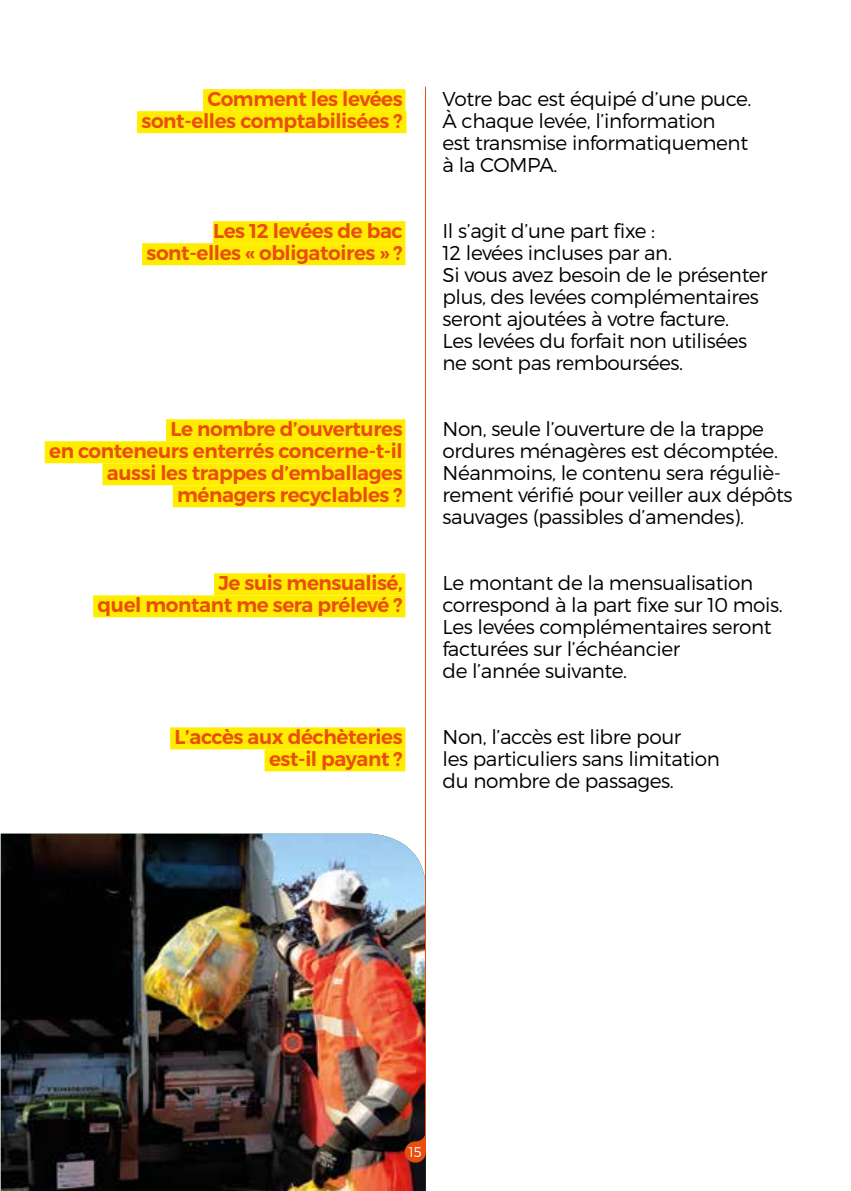
<style>
.page{position:relative;width:851px;height:1191px;background:#fff}
.page>*{position:absolute;margin:0;border:0;box-sizing:border-box;transform-origin:0 0}
.t1{font:300 20px/22px "Montserrat";letter-spacing:-.02em;color:#000}
.t2{font:600 20px/22px "Montserrat";letter-spacing:-.02em;color:#e94e0f;text-align:right}
.t3{font:300 14px "Montserrat";color:#fff}
</style>
<div class="page">
<img style="left:1px;top:833px;width:424px;height:358px">
<div style="left:203px;top:89px;width:202px;height:22px;background:#ffed00"></div>
<div style="left:137px;top:111px;width:269px;height:22px;background:#ffed00"></div>
<div style="left:213px;top:221px;width:192px;height:22px;background:#ffed00"></div>
<div style="left:142px;top:243px;width:263px;height:22px;background:#ffed00"></div>
<div style="left:166px;top:419px;width:239px;height:22px;background:#ffed00"></div>
<div style="left:45px;top:441px;width:360px;height:22px;background:#ffed00"></div>
<div style="left:102px;top:463px;width:303px;height:22px;background:#ffed00"></div>
<div style="left:173px;top:485px;width:232px;height:22px;background:#ffed00"></div>
<div style="left:214px;top:573px;width:191px;height:22px;background:#ffed00"></div>
<div style="left:93px;top:595px;width:312px;height:22px;background:#ffed00"></div>
<div style="left:170px;top:727px;width:235px;height:22px;background:#ffed00"></div>
<div style="left:264px;top:749px;width:141px;height:22px;background:#ffed00"></div>
<hr style="left:425px;top:87px;width:1px;height:1056px;background:#e94e0f">
<svg style="left:404px;top:1130px;width:22px;height:32px"></svg>
<p class="t2" style="left:141px;top:88px;width:263px">Comment les levées sont-elles comptabilisées ?</p>
<p class="t1" style="left:442px;top:88px;width:310px">Votre bac est équipé d’une puce.<br>À chaque levée, l’information<br>est transmise informatiquement à la COMPA.</p>
<p class="t2" style="left:146px;top:220px;width:258px">Les 12 levées de bac sont-elles « obligatoires » ?</p>
<p class="t1" style="left:442px;top:220px;width:326px">Il s’agit d’une part fixe :<br>12 levées incluses par an.<br>Si vous avez besoin de le présenter plus, des levées complémentaires seront ajoutées à votre facture.<br>Les levées du forfait non utilisées ne sont pas remboursées.</p>
<p class="t2" style="left:49px;top:418px;width:355px">Le nombre d’ouvertures<br>en conteneurs enterrés concerne-t-il aussi les trappes d’emballages ménagers recyclables ?</p>
<p class="t1" style="left:442px;top:418px;width:351px">Non, seule l’ouverture de la trappe ordures ménagères est décomptée.<br>Néanmoins, le contenu sera réguliè&shy;rement vérifié pour veiller aux dépôts sauvages (passibles d’amendes).</p>
<p class="t2" style="left:97px;top:572px;width:307px">Je suis mensualisé,<br>quel montant me sera prélevé ?</p>
<p class="t1" style="left:442px;top:572px;width:342px">Le montant de la mensualisation correspond à la part fixe sur 10 mois.<br>Les levées complémentaires seront facturées sur l’échéancier<br>de l’année suivante.</p>
<p class="t2" style="left:174px;top:726px;width:230px">L’accès aux déchèteries est-il payant ?</p>
<p class="t1" style="left:442px;top:726px;width:279px">Non, l’accès est libre pour<br>les particuliers sans limitation du nombre de passages.</p>
<p class="t3" style="left:409px;top:1143px;width:14px">15</p>
</div>
